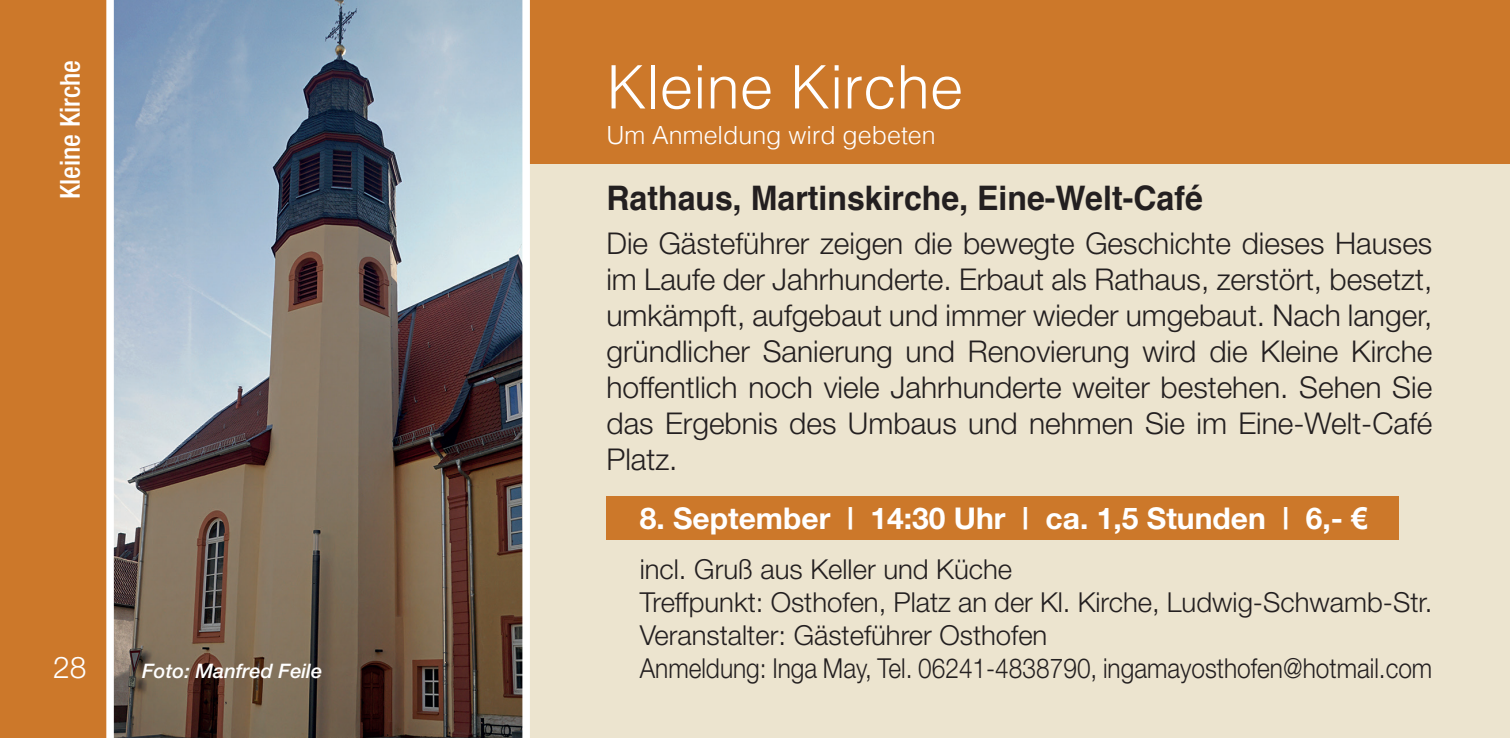
<style>
.page{position:relative;width:1510px;height:738px;background:#fff}
.page>*{position:absolute;margin:0;border:0;box-sizing:border-box;transform-origin:0 0}
.t1{font:300 60px "Helvetica";color:#fff}
.t2{font:700 33.75px "Helvetica";color:#231f20;scale:.95 1}
.t3{font:300 30px/36px "Helvetica Neue";color:#231f20;text-align:justify}
.t4{font:700 30px "Helvetica Neue";color:#fff}
.t5{font:300 30px "Helvetica Neue";color:#fff}
.t6{font:300 27.5px/33px "Helvetica Neue";color:#231f20}
.t7{font:300 27.5px "Helvetica Neue";color:#231f20;scale:.89 1}
.t8{font:500 condensed 27.5px "Helvetica Neue";color:#fff}
.t9{font:300 25px "Helvetica";color:#fff}
.t10{font:italic 500 20px "Helvetica Neue";color:#fff}
.s1{font-family:"Arial"}
</style>
<div class="page">
<div style="left:0;top:0;width:1509px;height:737px;background:#ece4cf"></div>
<div style="left:530px;top:0;width:979px;height:163px;background:#cc782a"></div>
<div style="left:0;top:0;width:106px;height:737px;background:#cc782a"></div>
<div style="left:606px;top:496px;width:793px;height:43px;background:#cc782a"></div>
<img style="left:106px;top:0;width:424px;height:737px">
<p class="t8" style="left:54px;top:199px;width:140px;rotate:-90deg">Kleine Kirche</p>
<p class="t5" style="left:53px;top:648px;width:35px">28</p>
<h1 class="t1" style="left:606px;top:36px;width:358px">Kleine Kirche</h1>
<p class="t9" style="left:606px;top:114px;width:331px">Um Anmeldung wird gebeten</p>
<p class="t2" style="left:606px;top:170px;width:629px">Rathaus, Martinskirche, Eine-Welt-Café</p>
<p class="t3" style="left:606px;top:224px;width:827px">Die Gästeführer zeigen die bewegte Geschichte dieses Hauses im Laufe der Jahrhunderte. Erbaut als Rathaus, zerstört, besetzt, umkämpft, aufgebaut und immer wieder umgebaut. Nach langer, gründlicher Sanierung und Renovierung wird die Kleine Kirche hoffentlich noch viele Jahrhunderte weiter bestehen. Sehen Sie das Ergebnis des Umbaus und nehmen Sie im Eine-Welt-Café Platz.</p>
<p class="t4" style="left:640px;top:499px;width:730px">8. September | 14:30 Uhr | ca. 1,5 Stunden | 6,- <span class="s1">€</span></p>
<p class="t6" style="left:640px;top:552px;width:794px">incl. Gruß aus Keller und Küche<br>Treffpunkt: Osthofen, Platz an der Kl. Kirche, Ludwig-Schwamb-Str.<br>Veranstalter: Gästeführer Osthofen</p>
<p class="t10" style="left:142px;top:658px;width:182px">Foto: Manfred Feile</p>
<p class="t7" style="left:640px;top:651px;width:892px">Anmeldung: Inga May, Tel. 06241-4838790, ingamayosthofen@hotmail.com</p>
</div>
